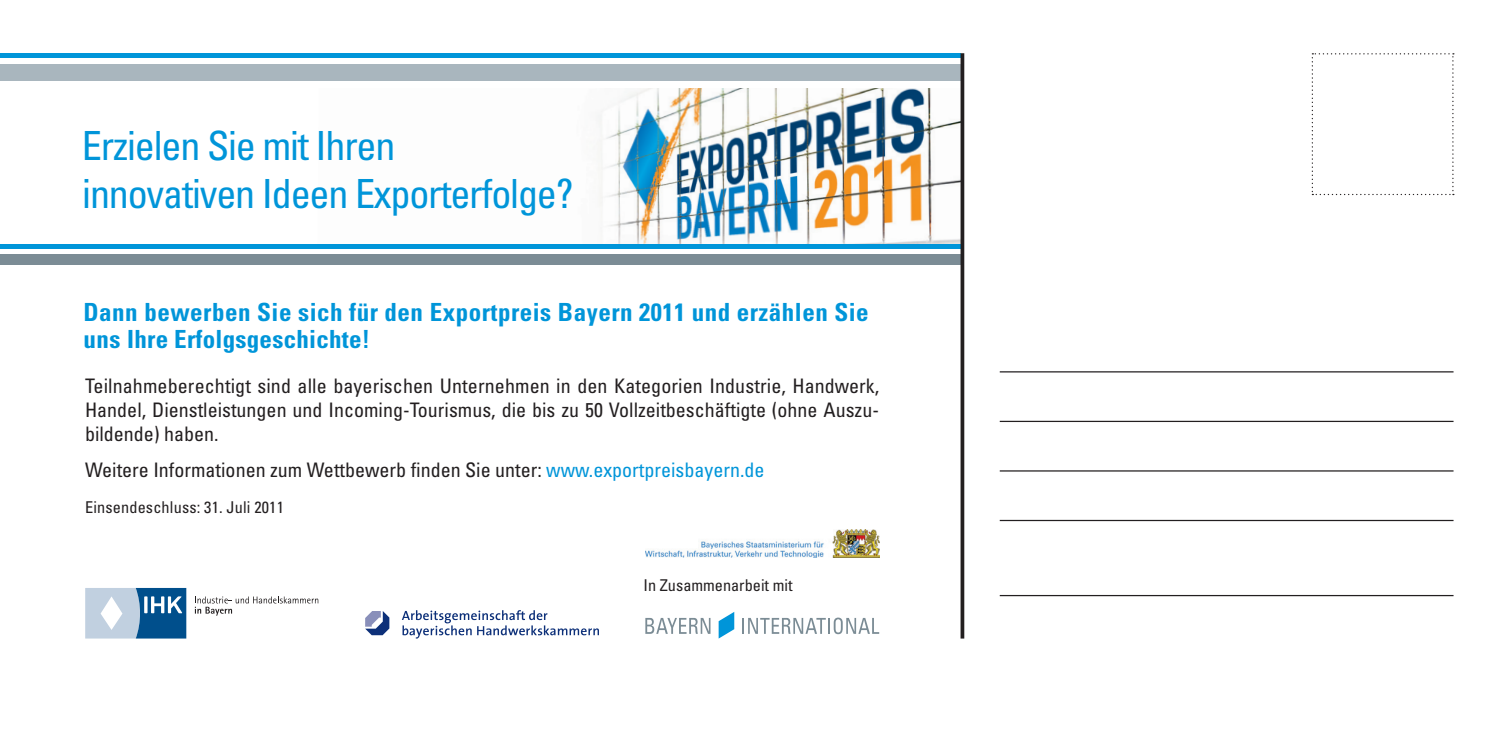
<style>
.page{position:relative;width:1489px;height:745px;background:#fff}
.page>*{position:absolute;margin:0;border:0;box-sizing:border-box;transform-origin:0 0}
.t1{font:condensed 40.25px/48.2px "Univers";letter-spacing:-.03em;color:#0095d9}
.t2{font:700 condensed 25px/27.5px "Univers";letter-spacing:.02em;color:#0095d9}
.t3{font:condensed 20px/23.8px "Univers";color:#231f20;text-align:justify}
.t4{font:condensed 16.25px "Univers";letter-spacing:.01em;color:#231f20}
.s1{color:#0095d9}
</style>
<div class="page">
<img style="left:598px;top:88px;width:283px;height:156px">
<img style="left:881px;top:88px;width:79px;height:156px">
<div style="left:0;top:64px;width:960px;height:17px;background:#a9b6be"></div>
<div style="left:0;top:53px;width:960px;height:5px;background:#0095d9"></div>
<div style="left:0;top:253px;width:960px;height:11px;background:#7b8c95"></div>
<div style="left:0;top:244px;width:960px;height:5px;background:#0095d9"></div>
<hr style="left:999px;top:371px;width:454px;height:1px;background:#231f20">
<hr style="left:999px;top:420px;width:454px;height:2px;background:#231f20">
<hr style="left:999px;top:470px;width:454px;height:1px;background:#231f20">
<hr style="left:999px;top:519px;width:454px;height:1px;background:#231f20">
<hr style="left:999px;top:594px;width:454px;height:1px;background:#231f20">
<svg style="left:1311px;top:53px;width:142px;height:142px"></svg>
<svg style="left:960px;top:53px;width:4px;height:585px;background:#3f3c3d"></svg>
<svg style="left:645px;top:618px;width:65px;height:15px"></svg>
<svg style="left:742px;top:617px;width:137px;height:16px"></svg>
<svg style="left:718px;top:612px;width:16px;height:26px"></svg>
<img style="left:645px;top:529px;width:234px;height:28px">
<svg style="left:402px;top:610px;width:197px;height:28px"></svg>
<svg style="left:365px;top:611px;width:24px;height:23px"></svg>
<svg style="left:195px;top:596px;width:123px;height:19px"></svg>
<svg style="left:85px;top:587px;width:101px;height:51px;background:#7da3c3"></svg>
<h1 class="t1" style="left:82px;top:120px;width:493px">Erzielen Sie mit Ihren innovativen Ideen Exporterfolge?</h1>
<p class="t2" style="left:83px;top:297px;width:786px">Dann bewerben Sie sich für den Exportpreis Bayern 2011 und erzählen Sie uns Ihre Erfolgsgeschichte!</p>
<p class="t3" style="left:85px;top:373px;width:795px">Teilnahmeberechtigt sind alle bayerischen Unternehmen in den Kategorien Industrie, Handwerk, Handel, Dienstleistungen und Incoming-Tourismus, die bis zu 50 Vollzeitbeschäftigte (ohne Auszu&shy;bildende) haben.</p>
<p class="t3" style="left:85px;top:457px;width:681px">Weitere Informationen zum Wettbewerb finden Sie unter: <span class="s1">www.exportpreisbayern.de</span></p>
<p class="t4" style="left:85px;top:497px;width:200px">Einsendeschluss: 31. Juli 2011</p>
<p class="t4" style="left:643px;top:575px;width:150px">In Zusammenarbeit mit</p>
</div>
